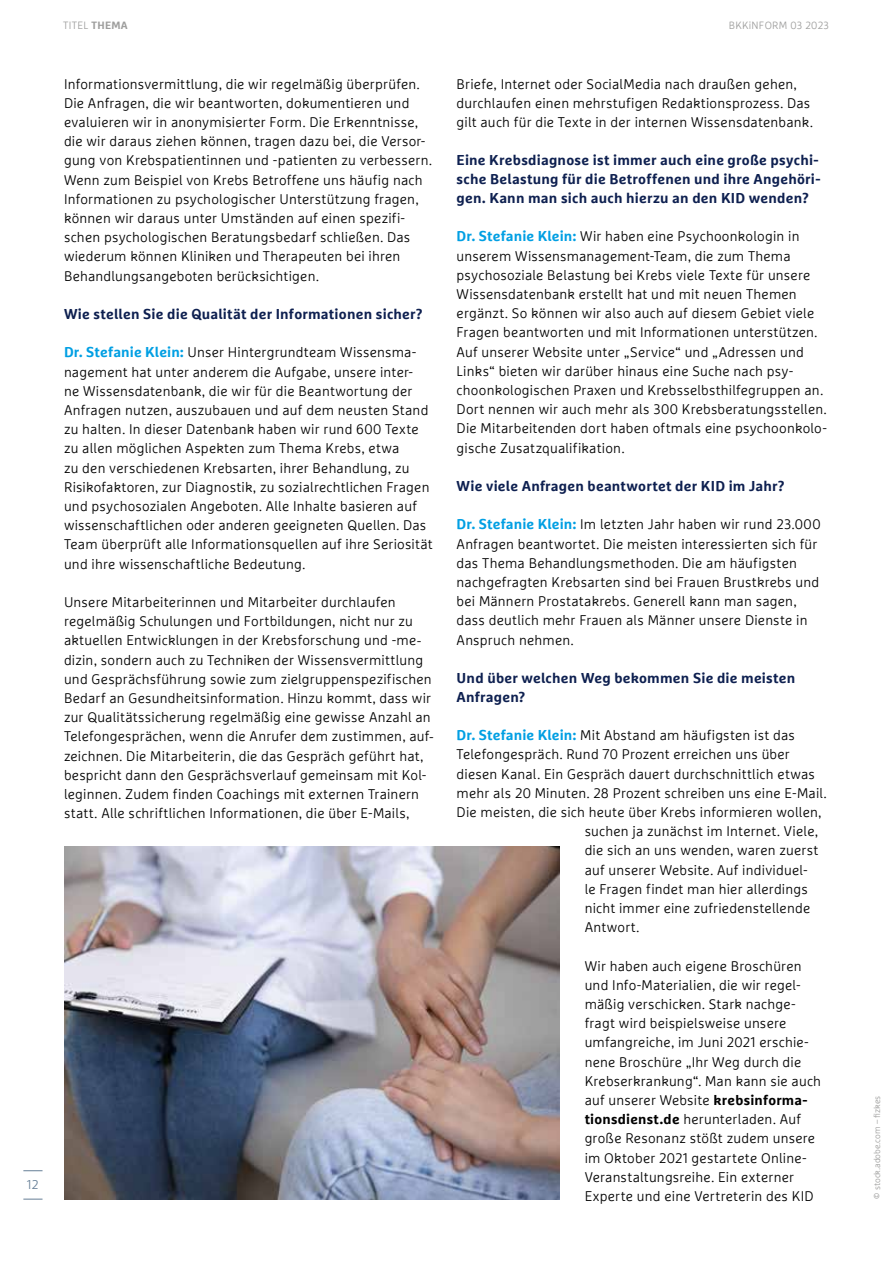
<style>
.page{position:relative;width:893px;height:1263px;background:#fff}
.page>*{position:absolute;margin:0;border:0;box-sizing:border-box;transform-origin:0 0}
.t1{font:700 14.25px/18.9px "Marselisfor Ru V";letter-spacing:.015em;color:#0e2050}
.t2{font:300 13.95px/19.2px "Marselisfor Ru V";letter-spacing:.015em;color:#000}
.t3{font:300 12.75px "Marselisfor Ru V";color:#657e96}
.t4{font:300 10.5px "Marselisfor Ru V";letter-spacing:.03em;color:#9d9d9c}
.t5{font:300 8.7px "Marselisfor Ru V";color:#9d9d9c}
.s1{font-weight:700}
.s2{font-weight:700;font-size:14.25px;color:#009fe3}
</style>
<div class="page">
<svg style="left:23px;top:1170px;width:20px;height:1px"></svg>
<svg style="left:23px;top:1199px;width:20px;height:1px"></svg>
<img style="left:65px;top:846px;width:494px;height:353px">
<p class="t3" style="left:27px;top:1176px;width:13px">12</p>
<p class="t4" style="left:63px;top:19px;width:66px">TITEL <span class="s1">THEMA</span></p>
<p class="t4" style="left:729px;top:19px;width:102px">BKKiNFORM 03 2023</p>
<p class="t2" style="left:64px;top:74px;width:369px">Informationsvermittlung, die wir regelmäßig überprüfen.<br>Die Anfragen, die wir beantworten, dokumentieren und evaluieren wir in anonymisierter Form. Die Erkenntnisse, die wir daraus ziehen können, tragen dazu bei, die Versor&shy;gung von Krebspatientinnen und -patienten zu verbessern.<br>Wenn zum Beispiel von Krebs Betroffene uns häufig nach Informationen zu psychologischer Unterstützung fragen, können wir daraus unter Umständen auf einen spezifi&shy;schen psychologischen Beratungsbedarf schließen. Das wiederum können Kliniken und Therapeuten bei ihren Behandlungsangeboten berücksichtigen.</p>
<p class="t1" style="left:64px;top:304px;width:360px">Wie stellen Sie die Qualität der Informationen sicher?</p>
<p class="t2" style="left:64px;top:343px;width:370px"><span class="s2">Dr. Stefanie Klein:</span> Unser Hintergrundteam Wissensma&shy;nagement hat unter anderem die Aufgabe, unsere inter-<br>ne Wissensdatenbank, die wir für die Beantwortung der Anfragen nutzen, auszubauen und auf dem neusten Stand zu halten. In dieser Datenbank haben wir rund 600 Texte zu allen möglichen Aspekten zum Thema Krebs, etwa<br>zu den verschiedenen Krebsarten, ihrer Behandlung, zu Risikofaktoren, zur Diagnostik, zu sozialrechtlichen Fragen und psychosozialen Angeboten. Alle Inhalte basieren auf wissenschaftlichen oder anderen geeigneten Quellen. Das Team überprüft alle Informationsquellen auf ihre Seriosität und ihre wissenschaftliche Bedeutung.</p>
<p class="t2" style="left:64px;top:592px;width:371px">Unsere Mitarbeiterinnen und Mitarbeiter durchlaufen regelmäßig Schulungen und Fortbildungen, nicht nur zu aktuellen Entwicklungen in der Krebsforschung und -me&shy;dizin, sondern auch zu Techniken der Wissensvermittlung und Gesprächsführung sowie zum zielgruppenspezifischen Bedarf an Gesundheitsinformation. Hinzu kommt, dass wir zur Qualitätssicherung regelmäßig eine gewisse Anzahl an Telefongesprächen, wenn die Anrufer dem zustimmen, auf&shy;zeichnen. Die Mitarbeiterin, die das Gespräch geführt hat, bespricht dann den Gesprächsverlauf gemeinsam mit Kol&shy;leginnen. Zudem finden Coachings mit externen Trainern statt. Alle schriftlichen Informationen, die über E-Mails,</p>
<p class="t2" style="left:457px;top:74px;width:358px">Briefe, Internet oder SocialMedia nach draußen gehen, durchlaufen einen mehrstufigen Redaktionsprozess. Das gilt auch für die Texte in der internen Wissensdatenbank.</p>
<p class="t1" style="left:457px;top:150px;width:365px">Eine Krebsdiagnose ist immer auch eine große psychi&shy;sche Belastung für die Betroffenen und ihre Angehöri&shy;gen. Kann man sich auch hierzu an den KID wenden?</p>
<p class="t2" style="left:457px;top:227px;width:372px"><span class="s2">Dr. Stefanie Klein:</span> Wir haben eine Psychoonkologin in unserem Wissensmanagement-Team, die zum Thema psychosoziale Belastung bei Krebs viele Texte für unsere Wissensdatenbank erstellt hat und mit neuen Themen ergänzt. So können wir also auch auf diesem Gebiet viele Fragen beantworten und mit Informationen unterstützen.<br>Auf unserer Website unter „Service“ und „Adressen und Links“ bieten wir darüber hinaus eine Suche nach psy&shy;choonkologischen Praxen und Krebsselbsthilfegruppen an.<br>Dort nennen wir auch mehr als 300 Krebsberatungsstellen.<br>Die Mitarbeitenden dort haben oftmals eine psychoonkolo&shy;gische Zusatzqualifikation.</p>
<p class="t1" style="left:457px;top:476px;width:330px">Wie viele Anfragen beantwortet der KID im Jahr?</p>
<p class="t2" style="left:457px;top:515px;width:365px"><span class="s2">Dr. Stefanie Klein:</span> Im letzten Jahr haben wir rund 23.000<br>Anfragen beantwortet. Die meisten interessierten sich für das Thema Behandlungsmethoden. Die am häufigsten nachgefragten Krebsarten sind bei Frauen Brustkrebs und bei Männern Prostatakrebs. Generell kann man sagen, dass deutlich mehr Frauen als Männer unsere Dienste in Anspruch nehmen.</p>
<p class="t1" style="left:457px;top:668px;width:340px">Und über welchen Weg bekommen Sie die meisten<br>Anfragen?</p>
<p class="t2" style="left:457px;top:725px;width:340px"><span class="s2">Dr. Stefanie Klein:</span> Mit Abstand am häufigsten ist das</p>
<p class="t2" style="left:457px;top:745px;width:335px">Telefongespräch. Rund 70 Prozent erreichen uns über</p>
<p class="t2" style="left:457px;top:764px;width:360px">diesen Kanal. Ein Gespräch dauert durchschnittlich etwas</p>
<p class="t2" style="left:457px;top:783px;width:372px">mehr als 20 Minuten. 28 Prozent schreiben uns eine E-Mail.</p>
<p class="t2" style="left:457px;top:802px;width:366px">Die meisten, die sich heute über Krebs informieren wollen,</p>
<p class="t2" style="left:585px;top:821px;width:235px">suchen ja zunächst im Internet. Viele,</p>
<p class="t2" style="left:585px;top:840px;width:235px">die sich an uns wenden, waren zuerst</p>
<p class="t2" style="left:585px;top:860px;width:225px">auf unserer Website. Auf individuel-</p>
<p class="t2" style="left:585px;top:879px;width:225px">le Fragen findet man hier allerdings</p>
<p class="t2" style="left:585px;top:898px;width:227px">nicht immer eine zufriedenstellende</p>
<p class="t2" style="left:585px;top:917px;width:56px">Antwort.</p>
<p class="t2" style="left:585px;top:956px;width:238px">Wir haben auch eigene Broschüren und Info-Materialien, die wir regel&shy;mäßig verschicken. Stark nachge&shy;fragt wird beispielsweise unsere umfangreiche, im Juni 2021 erschie&shy;nene Broschüre „Ihr Weg durch die Krebserkrankung“. Man kann sie auch auf unserer Website <span class="s1">krebsinforma&shy;tionsdienst.de</span> herunterladen. Auf große Resonanz stößt zudem unsere im Oktober 2021 gestartete Online-Veranstaltungsreihe. Ein externer Experte und eine Vertreterin des KID</p>
<p class="t5" style="left:872px;top:1199px;width:105px;rotate:-90deg">© stock.adobe.com – fizkes</p>
</div>
